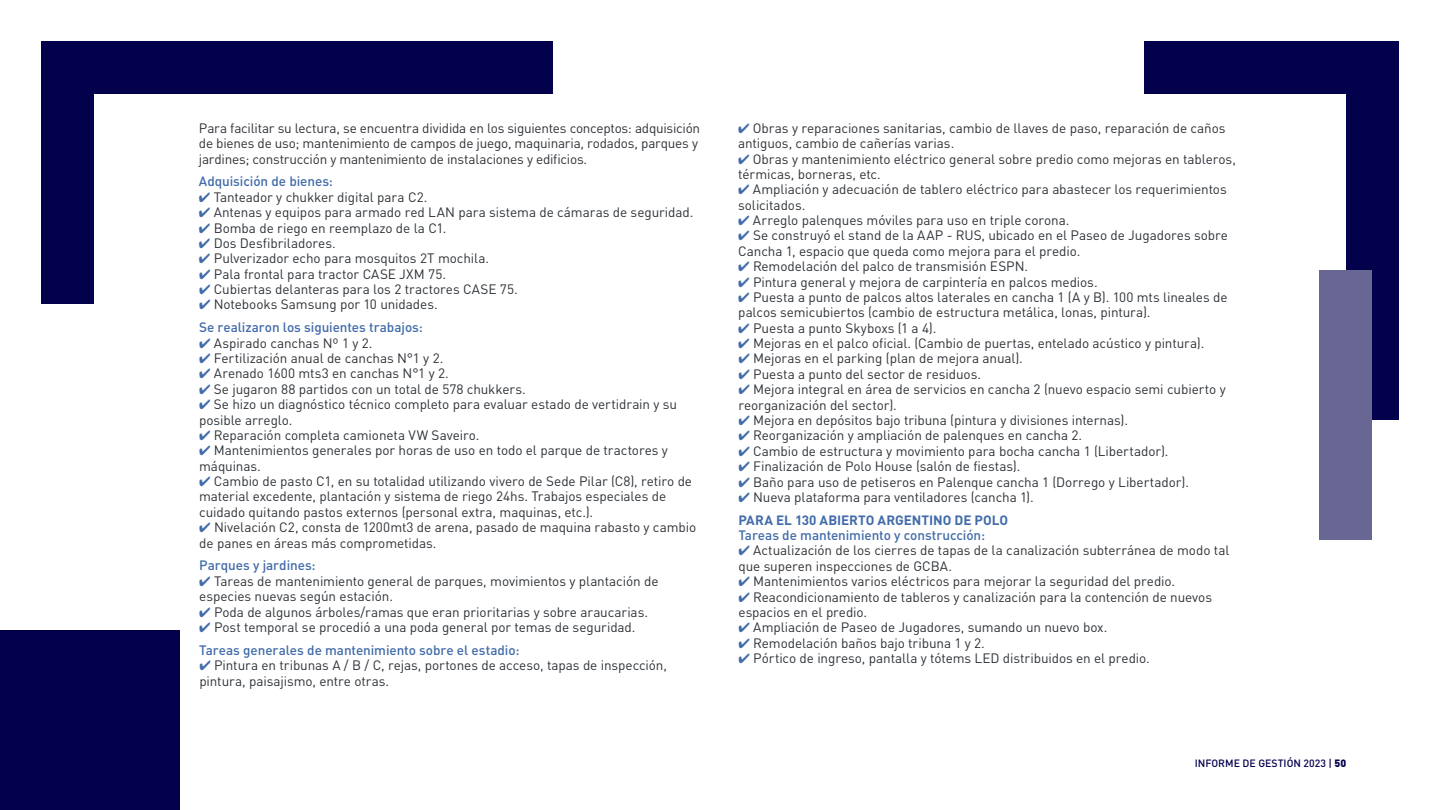
<style>
.page{position:relative;width:1440px;height:810px;background:#fff}
.page>*{position:absolute;margin:0;border:0;box-sizing:border-box;transform-origin:0 0}
.t1{font:13.5px/15.4px "DIN";letter-spacing:-.005em;color:#2d3237}
.t2{font:500 13.5px/22.9px "DIN";letter-spacing:-.005em;color:#416ba9}
.t3{font:700 13.35px "DIN";letter-spacing:-.005em;color:#416ba9}
.t4{font:500 10.5px "DIN";color:#03014c}
.s1{color:#416ba9}
.s2{font-weight:400;color:#2d3237}
.s3{font-weight:500;color:#416ba9}
.s4{font-weight:900}
</style>
<div class="page">
<div style="left:0;top:630px;width:180px;height:180px;background:#03014c"></div>
<div style="left:41px;top:41px;width:53px;height:263px;background:#03014c"></div>
<div style="left:45px;top:41px;width:507px;height:53px;background:#03014c"></div>
<div style="left:1144px;top:41px;width:255px;height:53px;background:#03014c"></div>
<div style="left:1346px;top:45px;width:53px;height:375px;background:#03014c"></div>
<div style="left:1319px;top:270px;width:53px;height:270px;background:#686794"></div>
<p class="t1" style="left:199px;top:120px;width:503px">Para facilitar su lectura, se encuentra dividida en los siguientes conceptos: adquisición de bienes de uso; mantenimiento de campos de juego, maquinaria, rodados, parques y jardines; construcción y mantenimiento de instalaciones y edificios.</p>
<p class="t2" style="left:199px;top:170px;width:136px">Adquisición de bienes:</p>
<p class="t1" style="left:199px;top:189px;width:230px"><span class="s1">✔</span> Tanteador y chukker digital para C2.</p>
<p class="t1" style="left:199px;top:204px;width:496px"><span class="s1">✔</span> Antenas y equipos para armado red LAN para sistema de cámaras de seguridad.</p>
<p class="t1" style="left:199px;top:220px;width:249px"><span class="s1">✔</span> Bomba de riego en reemplazo de la C1.</p>
<p class="t1" style="left:199px;top:235px;width:138px"><span class="s1">✔</span> Dos Desfibriladores.</p>
<p class="t1" style="left:199px;top:251px;width:292px"><span class="s1">✔</span> Pulverizador echo para mosquitos 2T mochila.</p>
<p class="t1" style="left:199px;top:266px;width:248px"><span class="s1">✔</span> Pala frontal para tractor CASE JXM 75.</p>
<p class="t1" style="left:199px;top:281px;width:320px"><span class="s1">✔</span> Cubiertas delanteras para los 2 tractores CASE 75.</p>
<p class="t2" style="left:199px;top:293px;width:240px">✔ <span class="s2">Notebooks Samsung por 10 unidades.<br></span>Se realizaron los siguientes trabajos:</p>
<p class="t1" style="left:199px;top:335px;width:175px"><span class="s1">✔</span> Aspirado canchas Nº 1 y 2.</p>
<p class="t1" style="left:199px;top:350px;width:246px"><span class="s1">✔</span> Fertilización anual de canchas N°1 y 2.</p>
<p class="t1" style="left:199px;top:366px;width:251px"><span class="s1">✔</span> Arenado 1600 mts3 en canchas N°1 y 2.</p>
<p class="t1" style="left:199px;top:381px;width:328px"><span class="s1">✔</span> Se jugaron 88 partidos con un total de 578 chukkers.</p>
<p class="t1" style="left:199px;top:396px;width:480px"><span class="s1">✔</span> Se hizo un diagnóstico técnico completo para evaluar estado de vertidrain y su posible arreglo.</p>
<p class="t1" style="left:199px;top:427px;width:282px"><span class="s1">✔</span> Reparación completa camioneta VW Saveiro.</p>
<p class="t1" style="left:199px;top:443px;width:470px"><span class="s1">✔</span> Mantenimientos generales por horas de uso en todo el parque de tractores y máquinas.</p>
<p class="t1" style="left:199px;top:473px;width:494px"><span class="s1">✔</span> Cambio de pasto C1, en su totalidad utilizando vivero de Sede Pilar (C8), retiro de material excedente, plantación y sistema de riego 24hs. Trabajos especiales de cuidado quitando pastos externos (personal extra, maquinas, etc.).</p>
<p class="t1" style="left:199px;top:519px;width:498px"><span class="s1">✔</span> Nivelación C2, consta de 1200mt3 de arena, pasado de maquina rabasto y cambio de panes en áreas más comprometidas.</p>
<p class="t2" style="left:199px;top:554px;width:118px">Parques y jardines:</p>
<p class="t1" style="left:199px;top:573px;width:461px"><span class="s1">✔</span> Tareas de mantenimiento general de parques, movimientos y plantación de especies nuevas según estación.</p>
<p class="t1" style="left:199px;top:604px;width:450px"><span class="s1">✔</span> Poda de algunos árboles/ramas que eran prioritarias y sobre araucarias.</p>
<p class="t1" style="left:199px;top:615px;width:438px;line-height:22.9px"><span class="s1">✔</span> Post temporal se procedió a una poda general por temas de seguridad.<br><span class="s3">Tareas generales de mantenimiento sobre el estadio:</span></p>
<p class="t1" style="left:199px;top:657px;width:469px"><span class="s1">✔</span> Pintura en tribunas A / B / C, rejas, portones de acceso, tapas de inspección, pintura, paisajismo, entre otras.</p>
<p class="t1" style="left:738px;top:120px;width:489px"><span class="s1">✔</span> Obras y reparaciones sanitarias, cambio de llaves de paso, reparación de caños antiguos, cambio de cañerías varias.</p>
<p class="t1" style="left:738px;top:151px;width:499px"><span class="s1">✔</span> Obras y mantenimiento eléctrico general sobre predio como mejoras en tableros, térmicas, borneras, etc.</p>
<p class="t1" style="left:738px;top:182px;width:490px"><span class="s1">✔</span> Ampliación y adecuación de tablero eléctrico para abastecer los requerimientos solicitados.</p>
<p class="t1" style="left:738px;top:212px;width:333px"><span class="s1">✔</span> Arreglo palenques móviles para uso en triple corona.</p>
<p class="t1" style="left:738px;top:228px;width:491px"><span class="s1">✔</span> Se construyó el stand de la AAP - RUS, ubicado en el Paseo de Jugadores sobre<br>Cancha 1, espacio que queda como mejora para el predio.</p>
<p class="t1" style="left:738px;top:258px;width:291px"><span class="s1">✔</span> Remodelación del palco de transmisión ESPN.</p>
<p class="t1" style="left:738px;top:274px;width:361px"><span class="s1">✔</span> Pintura general y mejora de carpintería en palcos medios.</p>
<p class="t1" style="left:738px;top:289px;width:491px"><span class="s1">✔</span> Puesta a punto de palcos altos laterales en cancha 1 (A y B). 100 mts lineales de palcos semicubiertos (cambio de estructura metálica, lonas, pintura).</p>
<p class="t1" style="left:738px;top:320px;width:200px"><span class="s1">✔</span> Puesta a punto Skyboxs (1 a 4).</p>
<p class="t1" style="left:738px;top:335px;width:468px"><span class="s1">✔</span> Mejoras en el palco oficial. (Cambio de puertas, entelado acústico y pintura).</p>
<p class="t1" style="left:738px;top:351px;width:286px"><span class="s1">✔</span> Mejoras en el parking (plan de mejora anual).</p>
<p class="t1" style="left:738px;top:366px;width:244px"><span class="s1">✔</span> Puesta a punto del sector de residuos.</p>
<p class="t1" style="left:738px;top:381px;width:489px"><span class="s1">✔</span> Mejora integral en área de servicios en cancha 2 (nuevo espacio semi cubierto y reorganización del sector).</p>
<p class="t1" style="left:738px;top:412px;width:391px"><span class="s1">✔</span> Mejora en depósitos bajo tribuna (pintura y divisiones internas).</p>
<p class="t1" style="left:738px;top:428px;width:345px"><span class="s1">✔</span> Reorganización y ampliación de palenques en cancha 2.</p>
<p class="t1" style="left:738px;top:443px;width:432px"><span class="s1">✔</span> Cambio de estructura y movimiento para bocha cancha 1 (Libertador).</p>
<p class="t1" style="left:738px;top:458px;width:283px"><span class="s1">✔</span> Finalización de Polo House (salón de fiestas).</p>
<p class="t1" style="left:738px;top:474px;width:452px"><span class="s1">✔</span> Baño para uso de petiseros en Palenque cancha 1 (Dorrego y Libertador).</p>
<p class="t1" style="left:738px;top:489px;width:297px"><span class="s1">✔</span> Nueva plataforma para ventiladores (cancha 1).</p>
<p class="t3" style="left:738px;top:511px;width:271px">PARA EL 130 ABIERTO ARGENTINO DE POLO</p>
<p class="t2" style="left:738px;top:523px;width:248px">Tareas de mantenimiento y construcción:</p>
<p class="t1" style="left:738px;top:543px;width:492px"><span class="s1">✔</span> Actualización de los cierres de tapas de la canalización subterránea de modo tal que superen inspecciones de GCBA.</p>
<p class="t1" style="left:738px;top:573px;width:438px"><span class="s1">✔</span> Mantenimientos varios eléctricos para mejorar la seguridad del predio.</p>
<p class="t1" style="left:738px;top:589px;width:475px"><span class="s1">✔</span> Reacondicionamiento de tableros y canalización para la contención de nuevos espacios en el predio.</p>
<p class="t1" style="left:738px;top:620px;width:370px"><span class="s1">✔</span> Ampliación de Paseo de Jugadores, sumando un nuevo box.</p>
<p class="t1" style="left:739px;top:635px;width:248px"><span class="s1">✔</span> Remodelación baños bajo tribuna 1 y 2.</p>
<p class="t1" style="left:739px;top:650px;width:413px"><span class="s1">✔</span> Pórtico de ingreso, pantalla y tótems LED distribuidos en el predio.</p>
<p class="t4" style="left:1195px;top:756px;width:153px">INFORME DE GESTIÓN 2023 | <span class="s4">50</span></p>
</div>
